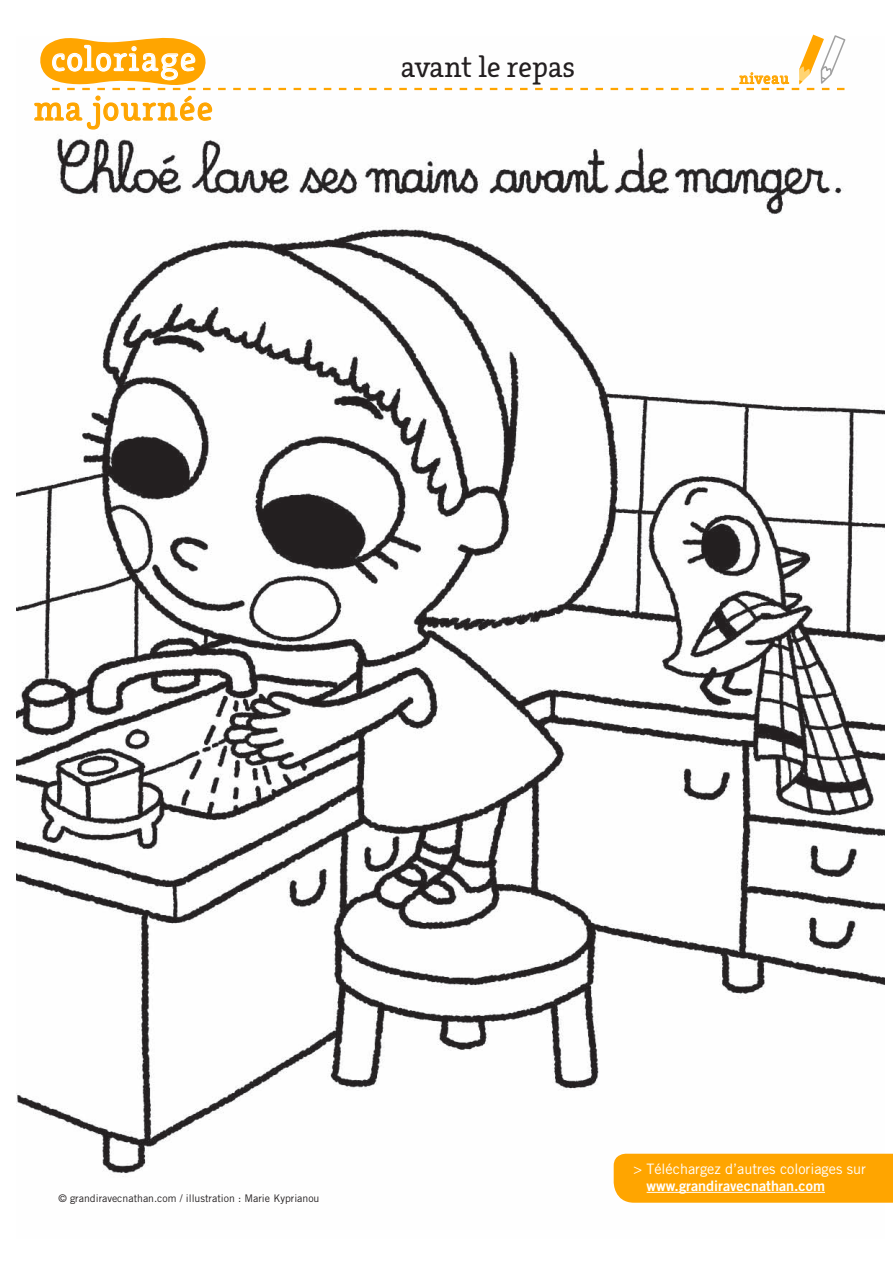
<style>
.page{position:relative;width:893px;height:1263px;background:#fff}
.page>*{position:absolute;margin:0;border:0;box-sizing:border-box;transform-origin:0 0}
.t1{font:33px "Mandala";letter-spacing:.05em;color:#fff}
.t2{font:33px "Mandala";letter-spacing:.05em;color:#ffa500}
.t3{font:28.5px "Mandala";color:#231f20}
.t4{font:15px "Mandala";letter-spacing:.05em;color:#ffa500}
.t5{font:14.4px "Trade Gothic";color:#fff}
.t6{font:14.4px "Trade Gothic Bold Two";color:#fff}
.t7{font:10.5px "Trade Gothic";color:#231f20}
</style>
<div class="page">
<img style="left:16px;top:138px;width:868px;height:1047px">
<div style="left:614px;top:1154px;width:279px;height:49px;background:#ffa500"></div>
<hr style="left:647px;top:1192px;width:178px;height:1px;background:#fff">
<svg style="left:34px;top:34px;width:812px;height:96px"></svg>
<h1 class="t1" style="left:51px;top:39px;width:146px">coloriage</h1>
<h1 class="t2" style="left:34px;top:88px;width:180px">ma journée</h1>
<h2 class="t3" style="left:401px;top:49px;width:176px">avant le repas</h2>
<h3 class="t4" style="left:739px;top:69px;width:51px">niveau</h3>
<p class="t7" style="left:58px;top:1192px;width:262px">© grandiravecnathan.com / illustration : Marie Kyprianou</p>
<h3 class="t5" style="left:633px;top:1160px;width:234px">&gt; Téléchargez d’autres coloriages sur</h3>
<h3 class="t6" style="left:647px;top:1177px;width:180px">www.grandiravecnathan.com</h3>
</div>
